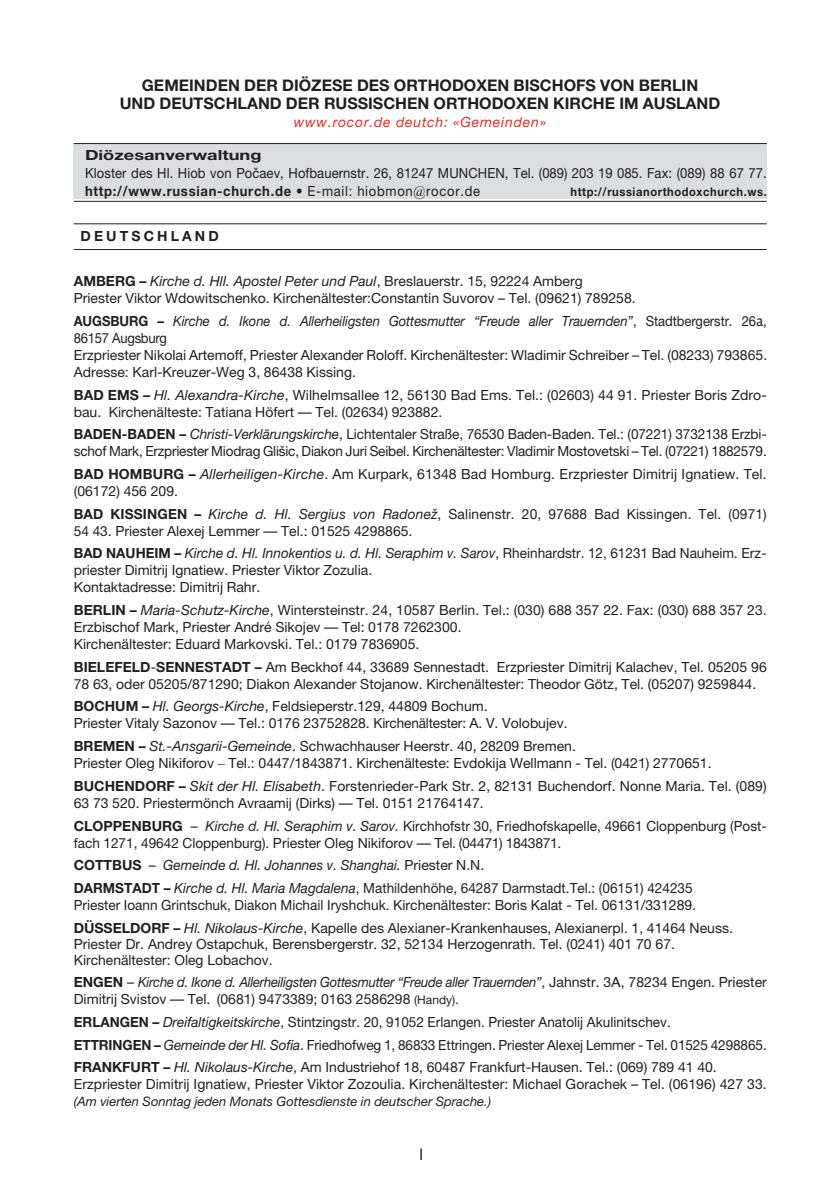
<style>
.page{position:relative;width:840px;height:1191px;background:#fff}
.page>*{position:absolute;margin:0;border:0;box-sizing:border-box;transform-origin:0 0}
.t1{font:700 16px/18px "Halvetica";color:#231f20;text-align:center}
.t2{font:16px "Helvetica";color:#231f20;scale:.9 1}
.t3{font:14px/17px "Halvetica Roman";color:#231f20}
.t4{font:14px/17px "Halvetica Roman";color:#231f20;scale:.93 1}
.t5{font:italic 14px "Halvetica";letter-spacing:.055em;color:#ea2924}
.t6{font:700 14px "Halvetica";letter-spacing:.22em;color:#231f20}
.t7{font:italic 13px "Halvetica";color:#231f20}
.t8{font:700 12px "Halvetica";letter-spacing:.05em;color:#231f20;scale:.93 1}
.s1{font-family:"Halvetica Roman";font-style:normal}
.s2{font-family:"Halvetica";font-weight:700}
.s3{font-family:"Times New Roman"}
.s4{font-family:"Halvetica";font-style:italic}
.s5{font-family:"Lucida Grande"}
.s6{font-size:12px}
</style>
<div class="page">
<div style="left:74px;top:143px;width:692px;height:56px;background:#dcdddf"></div>
<hr style="left:74px;top:143px;width:692px;height:1px;background:#231f20">
<hr style="left:74px;top:201px;width:692px;height:1px;background:#231f20">
<hr style="left:74px;top:223px;width:692px;height:1px;background:#231f20">
<hr style="left:74px;top:249px;width:692px;height:1px;background:#231f20">
<p class="t1" style="left:120px;top:76px;width:602px">GEMEINDEN DER DIÖZESE DES ORTHODOXEN BISCHOFS VON BERLIN<br>UND DEUTSCHLAND DER RUSSISCHEN ORTHODOXEN KIRCHE IM AUSLAND</p>
<p class="t5" style="left:293px;top:113px;width:254px">www.rocor.de deutch: «Gemeinden<span class="s1">»</span></p>
<p class="t4" style="left:85px;top:146px;width:734px;line-height:18px"><span class="s2">Diözesanverwaltung<br></span>Kloster des Hl. Hiob von Po¡caev, Hofbauernstr. 26, 81247 MUNCHEN, Tel. (089) 203 19 085. Fax: (089) 88 67 77. <span class="s2">http://www.russian-church.de •</span> E-mail: hiobmon<span class="s3">@</span>rocor.de</p>
<p class="t8" style="left:570px;top:184px;width:212px">http://russianorthodoxchurch.ws.</p>
<p class="t6" style="left:81px;top:228px;width:139px">DEUTSCHLAND</p>
<p class="t3" style="left:74px;top:273px;width:563px"><span class="s2">AMBERG –</span> <span class="s4">Kirche d. Hll. Apostel Peter und Paul</span>, Breslauerstr. 15, 92224 Amberg<br>Priester Viktor Wdowitschenko. Kirchenältester:Constantin Suvorov – Tel. (09621) 789258.</p>
<p class="t4" style="left:74px;top:313px;width:746px"><span class="s2">AUGSBURG –</span> <span class="s4">Kirche d. Ikone d. Allerheiligsten Gottesmutter “Freude aller Trauernden”</span>, Stadtbergerstr. 26<span class="s5">а</span>, 86157 Augsburg<br>Erzpriester Nikolai Artemoff, Priester Alexander Roloff. Kirchenältester: Wladimir Schreiber – Tel. (08233) 793865.<br>Adresse: Karl-Kreuzer-Weg 3, 86438 Kissing.</p>
<p class="t3" style="left:74px;top:386px;width:694px"><span class="s2">BAD EMS –</span> <span class="s4">Hl. Alexandra-Kirche</span>, Wilhelmsallee 12, 56130 Bad Ems. Tel.: (02603) 44 91. Priester Boris Zdro&shy;bau. Kirchenälteste: Tatiana Höfert — Tel. (02634) 923882.</p>
<p class="t3" style="left:74px;top:426px;width:694px"><span class="s2">BADEN-BADEN –</span> <span class="s4">Christi-Verklärungskirche</span>, Lichtentaler Straße, 76530 Baden-Baden. Tel.: (07221) 3732138 Erzbi&shy;schof Mark, Erzpriester Miodrag Gli¡sic, Diakon Juri Seibel. Kirchenältester: Vladimir Mostovetski – Tel. (07221) 1882579.</p>
<p class="t3" style="left:74px;top:466px;width:694px"><span class="s2">BAD HOMBURG –</span> <span class="s4">Allerheiligen-Kirche</span>. Am Kurpark, 61348 Bad Homburg. Erz pries ter Dimitrij Ignatiew. Tel. (06172) 456 209.</p>
<p class="t3" style="left:74px;top:505px;width:694px"><span class="s2">BAD KISSINGEN –</span> <span class="s4">Kirche d. Hl. Sergius von Radone¡z</span>, Salinenstr. 20, 97688 Bad Kissingen. Tel. (0971)<br>54 43. Priester Alexej Lemmer — Tel.: 01525 4298865.</p>
<p class="t3" style="left:74px;top:545px;width:694px"><span class="s2">BAD NAUHEIM –</span> <span class="s4">Kirche d. Hl. Innokentios u. d. Hl. Seraphim v. Sarov</span>, Rheinhardstr. 12, 61231 Bad Nauheim. Erz&shy;priester Dimitrij Ignatiew. Priester Viktor Zozulia.<br>Kontaktadresse: Dimitrij Rahr.</p>
<p class="t3" style="left:74px;top:602px;width:694px"><span class="s2">BERLIN –</span> <span class="s4">Maria-Schutz-Kirche</span>, Wintersteinstr. 24, 10587 Berlin. Tel.: (030) 688 357 22. Fax: (030) 688 357 23.<br>Erzbischof Mark, Priester André Sikojev — Tel: 0178 7262300.<br>Kirchen ältester: Eduard Markovski. Tel.: 0179 7836905.</p>
<p class="t3" style="left:74px;top:658px;width:694px"><span class="s2">BIELEFELD</span>-<span class="s2">SENNESTADT –</span> Am Beckhof 44, 33689 Sennestadt. Erzpriester Dimitrij Kalachev, Tel. 05205 96<br>78 63, oder 05205/871290; Diakon Alexander Stojanow. Kirchenältester: Theodor Götz, Tel. (05207) 9259844.</p>
<p class="t3" style="left:74px;top:698px;width:495px"><span class="s2">BOCHUM –</span> <span class="s4">Hl. Georgs-Kirche</span>, Feldsieperstr.129, 44809 Bochum.<br>Priester Vitaly Sazonov — Tel.: 0176 23752828. Kirchenältester: A. V. Volobujev.</p>
<p class="t3" style="left:74px;top:738px;width:639px"><span class="s2">BREMEN –</span> <span class="s4">St.-Ansgarii-Gemeinde</span>. Schwachhauser Heerstr. 40, 28209 Bremen.<br>Priester Oleg Nikiforov <span class="s3">–</span> Tel.: 0447/1843871. Kirchenälteste: Evdokija Wellmann - Tel. (0421) 2770651.</p>
<p class="t3" style="left:74px;top:777px;width:694px"><span class="s2">BUCHENDORF –</span> <span class="s4">Skit der Hl. Elisabeth</span>. Forstenrieder-Park Str. 2, 82131 Buchendorf. Nonne Maria. Tel. (089)<br>63 73 520. Priestermönch Avraamij (Dirks) — Tel. 0151 21764147.</p>
<p class="t3" style="left:74px;top:817px;width:694px"><span class="s2">CLOPPENBURG</span> – <span class="s4">Kirche d. Hl. Seraphim v. Sarov.</span> Kirchhofstr 30, Friedhofskapelle, 49661 Cloppenburg (Post&shy;fach 1271, 49642 Cloppenburg). Priester Oleg Nikiforov — Tel. (04471) 1843871.</p>
<p class="t3" style="left:74px;top:854px;width:620px;line-height:22.6px"><span class="s2">COTTBUS</span> – <span class="s4">Gemeinde d. Hl. Johannes v. Shanghai.</span> Priester N.N.<br><span class="s2">DARMSTADT –</span> <span class="s4">Kirche d. Hl. Maria Magdalena</span>, Mathildenhöhe, 64287 Darmstadt.Tel.: (06151) 424235</p>
<p class="t3" style="left:74px;top:893px;width:660px;line-height:22.6px">Priester Ioann Grintschuk, Diakon Michail Iryshchuk. Kirchenältester: Boris Kalat - Tel. 06131/331289.<br><span class="s2">DÜSSELDORF –</span> <span class="s4">Hl. Nikolaus-Kirche</span>, Kapelle des Alexianer-Krankenhauses, Alexianerpl. 1, 41464 Neuss.</p>
<p class="t3" style="left:74px;top:935px;width:602px;line-height:16px">Priester Dr. Andrey Ostapchuk, Berensbergerstr. 32, 52134 Herzogenrath. Tel. (0241) 401 70 67.<br>Kirchenältester: Oleg Lobachov.</p>
<p class="t3" style="left:74px;top:974px;width:694px"><span class="s2">ENGEN</span> – <span class="s4">Kirche d. Ikone d. Allerheiligsten Gottesmutter “Freude aller Trauernden”</span>, Jahnstr. 3<span class="s5">A</span>, 78234 Engen. Priester<br>Dimitrij Svistov — Tel. (0681) 9473389; 0163 2586298 <span class="s6">(Handy).</span></p>
<p class="t3" style="left:74px;top:1010px;width:694px;line-height:22.6px"><span class="s2">ERLANGEN –</span> <span class="s4">Dreifaltigkeitskirche</span>, Stintzingstr. 20, 91052 Erlangen. Priester Anatolij Akulinitschev.<br><span class="s2">ETTRINGEN –</span> <span class="s4">Gemeinde der Hl. Sofia</span>. Friedhofweg 1, 86833 Ettringen. Priester Alexej Lemmer - Tel. 01525 4298865.<br><span class="s2">FRANKFURT –</span> <span class="s4">Hl. Nikolaus-Kirche</span>, Am Industriehof 18, 60487 Frankfurt-Hausen. Tel.: (069) 789 41 40.</p>
<p class="t3" style="left:74px;top:1076px;width:694px">Erzpriester Dimitrij Ignatiew, Priester Viktor Zozoulia. Kirchenältester: Michael Gorachek – Tel. (06196) 427 33.</p>
<p class="t7" style="left:74px;top:1094px;width:419px">(Am vierten Sonntag jeden Monats Gottesdienste in deutscher Sprache.)</p>
<p class="t2" style="left:419px;top:1147px;width:6px">I</p>
</div>
